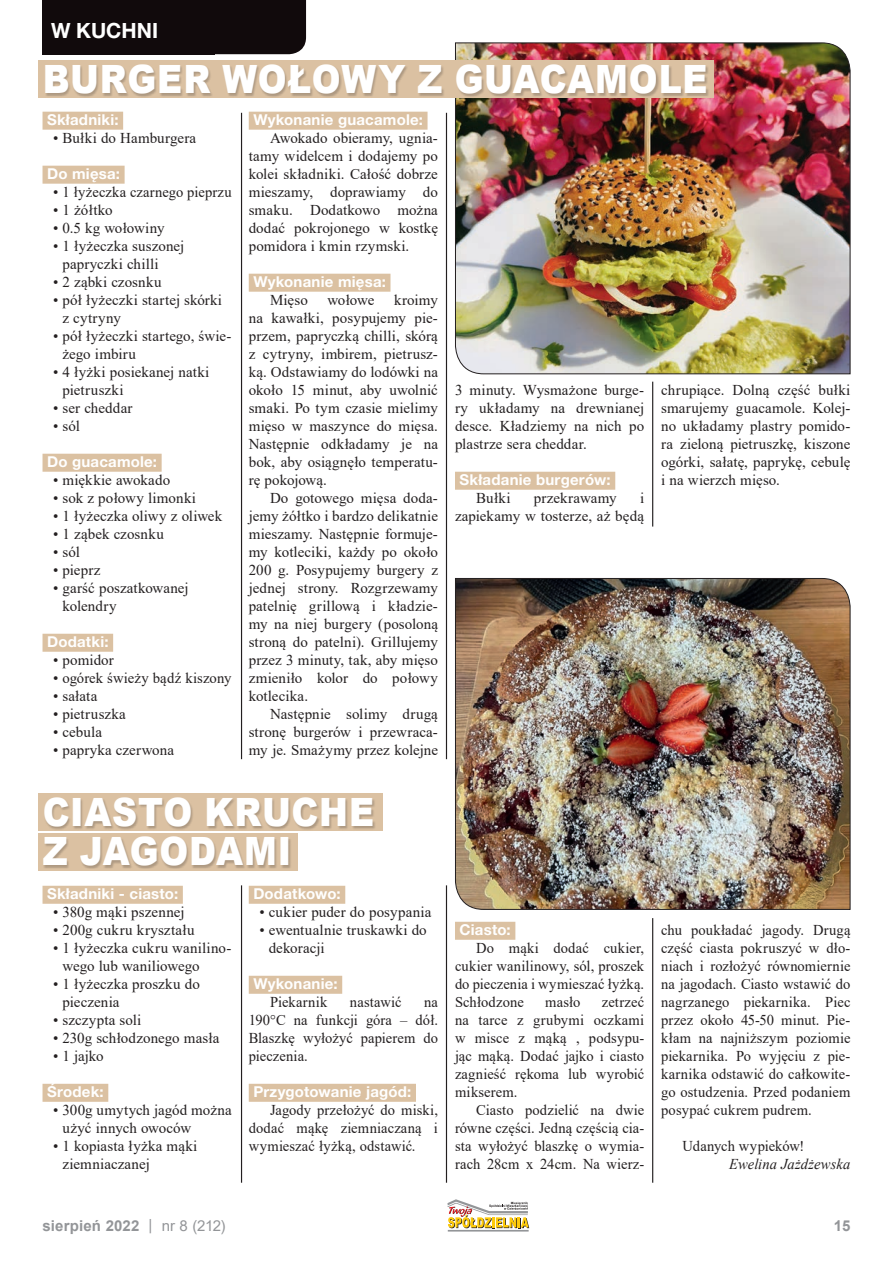
<style>
.page{position:relative;width:893px;height:1263px;background:#fff}
.page>*{position:absolute;margin:0;border:0;box-sizing:border-box;transform-origin:0 0}
.t1{font:900 39px/39px "Arial";letter-spacing:.02em;color:#fff;scale:.89 1}
.t2{font:700 21px "Helvetica Neue LT Pro";color:#fff}
.t3{font:15px/18px "Times New Roman";letter-spacing:.005em;color:#231f20;text-align:justify}
.t4{font:700 15px "Helvetica Neue LT Pro";letter-spacing:.015em;color:#fff}
.t5{font:700 15px "Arial";letter-spacing:.01em;color:#939598}
.t6{font:15px "Times New Roman";letter-spacing:.025em;color:#231f20}
.t7{font:italic 15px "Times New Roman";letter-spacing:.005em;color:#231f20}
.s1{font-weight:400}
</style>
<div class="page">
<hr style="left:448px;top:1230px;width:81px;height:1px;background:#939598">
<svg style="left:447px;top:1199px;width:82px;height:29px"></svg>
<img style="left:455px;top:42px;width:396px;height:333px">
<div style="left:43px;top:112px;width:80px;height:18px;background:#dbc1a2"></div>
<div style="left:43px;top:166px;width:82px;height:18px;background:#dbc1a2"></div>
<div style="left:43px;top:454px;width:119px;height:18px;background:#dbc1a2"></div>
<div style="left:43px;top:634px;width:70px;height:18px;background:#dbc1a2"></div>
<div style="left:249px;top:112px;width:179px;height:18px;background:#dbc1a2"></div>
<div style="left:249px;top:274px;width:141px;height:18px;background:#dbc1a2"></div>
<div style="left:455px;top:472px;width:160px;height:18px;background:#dbc1a2"></div>
<div style="left:43px;top:886px;width:140px;height:18px;background:#dbc1a2"></div>
<div style="left:43px;top:1084px;width:65px;height:18px;background:#dbc1a2"></div>
<div style="left:249px;top:886px;width:96px;height:18px;background:#dbc1a2"></div>
<div style="left:249px;top:976px;width:93px;height:18px;background:#dbc1a2"></div>
<div style="left:249px;top:1084px;width:167px;height:18px;background:#dbc1a2"></div>
<div style="left:455px;top:922px;width:60px;height:18px;background:#dbc1a2"></div>
<hr style="left:241px;top:113px;width:1px;height:646px;background:#231f20">
<hr style="left:446px;top:113px;width:1px;height:646px;background:#231f20">
<hr style="left:652px;top:382px;width:1px;height:145px;background:#231f20">
<hr style="left:241px;top:885px;width:1px;height:298px;background:#231f20">
<hr style="left:446px;top:885px;width:1px;height:298px;background:#231f20">
<hr style="left:652px;top:918px;width:1px;height:265px;background:#231f20">
<div style="left:43px;top:0;width:263px;height:54px;background:#110a0c"></div>
<div style="left:39px;top:61px;width:675px;height:37px;background:#dbc1a2"></div>
<div style="left:45px;top:65px;width:665px;height:32px;background:#231f20;opacity:.25"></div>
<img style="left:455px;top:578px;width:396px;height:332px">
<div style="left:39px;top:793px;width:344px;height:38px;background:#dbc1a2"></div>
<div style="left:39px;top:833px;width:259px;height:37px;background:#dbc1a2"></div>
<div style="left:44px;top:798px;width:333px;height:71px;background:#231f20;opacity:.25"></div>
<h2 class="t2" style="left:51px;top:18px;width:109px">W KUCHNI</h2>
<h1 class="t1" style="left:43px;top:58px;width:748px">BURGER WOŁOWY Z GUACAMOLE</h1>
<p class="t4" style="left:47px;top:110px;width:73px">Składniki:</p>
<p class="t3" style="left:53px;top:129px;width:145px">• Bułki do Hamburgera</p>
<p class="t4" style="left:47px;top:164px;width:74px">Do mięsa:</p>
<p class="t3" style="left:53px;top:183px;width:180px">• 1 łyżeczka czarnego pieprzu</p>
<p class="t3" style="left:53px;top:201px;width:61px">• 1 żółtko</p>
<p class="t3" style="left:53px;top:219px;width:113px">• 0.5 kg wołowiny</p>
<p class="t3" style="left:63px;top:237px;width:123px;text-indent:-9px">• 1 łyżeczka suszonej papryczki chilli</p>
<p class="t3" style="left:53px;top:273px;width:110px">• 2 ząbki czosnku</p>
<p class="t3" style="left:63px;top:291px;width:161px;text-indent:-9px">• pół łyżeczki startej skórki z cytryny</p>
<p class="t3" style="left:63px;top:327px;width:171px;text-indent:-9px">• pół łyżeczki startego, świe&shy;żego imbiru</p>
<p class="t3" style="left:63px;top:363px;width:148px;text-indent:-9px">• 4 łyżki posiekanej natki pietruszki</p>
<p class="t3" style="left:53px;top:399px;width:81px">• ser cheddar</p>
<p class="t3" style="left:53px;top:417px;width:28px">• sól</p>
<p class="t4" style="left:47px;top:452px;width:111px">Do guacamole:</p>
<p class="t3" style="left:53px;top:471px;width:119px">• miękkie awokado</p>
<p class="t3" style="left:53px;top:489px;width:144px">• sok z połowy limonki</p>
<p class="t3" style="left:53px;top:507px;width:171px">• 1 łyżeczka oliwy z oliwek</p>
<p class="t3" style="left:53px;top:525px;width:112px">• 1 ząbek czosnku</p>
<p class="t3" style="left:53px;top:543px;width:28px">• sól</p>
<p class="t3" style="left:53px;top:561px;width:49px">• pieprz</p>
<p class="t3" style="left:63px;top:579px;width:128px;text-indent:-9px">• garść poszatkowanej kolendry</p>
<p class="t4" style="left:47px;top:632px;width:63px">Dodatki:</p>
<p class="t3" style="left:53px;top:651px;width:62px">• pomidor</p>
<p class="t3" style="left:53px;top:669px;width:180px">• ogórek świeży bądź kiszony</p>
<p class="t3" style="left:53px;top:687px;width:46px">• sałata</p>
<p class="t3" style="left:53px;top:705px;width:74px">• pietruszka</p>
<p class="t3" style="left:53px;top:723px;width:50px">• cebula</p>
<p class="t3" style="left:53px;top:741px;width:122px">• papryka czerwona</p>
<p class="t4" style="left:253px;top:110px;width:171px">Wykonanie guacamole:</p>
<p class="t3" style="left:249px;top:129px;width:191px;text-indent:21px">Awokado obieramy, ugnia&shy;tamy widelcem i dodajemy po kolei składniki. Całość dobrze mieszamy, doprawiamy do smaku. Dodatkowo można dodać pokrojonego w kostkę pomidora i kmin rzymski.</p>
<p class="t4" style="left:253px;top:272px;width:134px">Wykonanie mięsa:</p>
<p class="t3" style="left:270px;top:291px;width:39px">Mięso</p>
<p class="t3" style="left:327px;top:291px;width:48px">wołowe</p>
<p class="t3" style="left:249px;top:291px;width:191px;text-indent:145px">kroimy na kawałki, posypujemy pie&shy;przem, papryczką chilli, skórą z cytryny, imbirem, pietrusz&shy;ką. Odstawiamy do lodówki na około 15 minut, aby uwolnić smaki. Po tym czasie mielimy mięso w maszynce do mięsa.<br>Następnie odkładamy je na bok, aby osiągnęło temperatu&shy;rę pokojową.</p>
<p class="t3" style="left:249px;top:489px;width:191px;text-indent:21px">Do gotowego mięsa doda&shy;jemy żółtko i bardzo delikatnie mieszamy. Następnie formuje&shy;my kotleciki, każdy po około 200 g. Posypujemy burgery z jednej strony. Rozgrzewamy patelnię grillową i kładzie&shy;my na niej burgery (posoloną stroną do patelni). Grillujemy przez 3 minuty, tak, aby mięso zmieniło kolor do połowy kotlecika.</p>
<p class="t3" style="left:249px;top:705px;width:191px;text-indent:21px">Następnie solimy drugą stronę burgerów i przewraca&shy;my je. Smażymy przez kolejne</p>
<h1 class="t1" style="left:43px;top:791px;width:374px">CIASTO KRUCHE<br>Z JAGODAMI</h1>
<p class="t4" style="left:47px;top:884px;width:133px">Składniki - ciasto:</p>
<p class="t3" style="left:53px;top:903px;width:133px">• 380g mąki pszennej</p>
<p class="t6" style="left:53px;top:920px;width:143px">• 200g cukru kryształu</p>
<p class="t3" style="left:63px;top:939px;width:170px;text-indent:-9px">• 1 łyżeczka cukru wanilino&shy;wego lub waniliowego</p>
<p class="t3" style="left:63px;top:975px;width:139px;text-indent:-9px">• 1 łyżeczka proszku do pieczenia</p>
<p class="t3" style="left:53px;top:1011px;width:90px">• szczypta soli</p>
<p class="t3" style="left:53px;top:1029px;width:168px">• 230g schłodzonego masła</p>
<p class="t3" style="left:53px;top:1047px;width:52px">• 1 jajko</p>
<p class="t4" style="left:47px;top:1082px;width:58px">Środek:</p>
<p class="t3" style="left:63px;top:1101px;width:171px;text-indent:-9px">• 300g umytych jagód można użyć innych owoców</p>
<p class="t3" style="left:63px;top:1137px;width:136px;text-indent:-9px">• 1 kopiasta łyżka mąki ziemniaczanej</p>
<p class="t4" style="left:253px;top:884px;width:89px">Dodatkowo:</p>
<p class="t3" style="left:259px;top:903px;width:173px">• cukier puder do posypania</p>
<p class="t3" style="left:269px;top:921px;width:159px;text-indent:-9px">• ewentualnie truskawki do dekoracji</p>
<p class="t4" style="left:253px;top:974px;width:86px">Wykonanie:</p>
<p class="t3" style="left:270px;top:993px;width:59px">Piekarnik</p>
<p class="t3" style="left:350px;top:993px;width:53px">nastawić</p>
<p class="t3" style="left:249px;top:993px;width:191px;text-indent:175px">na 190°C na funkcji góra – dół.<br>Blaszkę wyłożyć papierem do pieczenia.</p>
<p class="t4" style="left:253px;top:1082px;width:160px">Przygotowanie jagód:</p>
<p class="t3" style="left:249px;top:1101px;width:191px;text-indent:21px">Jagody przełożyć do miski, dodać mąkę ziemniaczaną i wymieszać łyżką, odstawić.</p>
<p class="t3" style="left:455px;top:381px;width:191px">3 minuty. Wysmażone burge&shy;ry układamy na drewnianej desce. Kładziemy na nich po plastrze sera cheddar.</p>
<p class="t4" style="left:460px;top:470px;width:153px">Składanie burgerów:</p>
<p class="t3" style="left:476px;top:489px;width:36px">Bułki</p>
<p class="t3" style="left:534px;top:489px;width:84px">przekrawamy</p>
<p class="t3" style="left:455px;top:489px;width:191px;text-align:right">i<br>zapiekamy w tosterze, aż będą</p>
<p class="t4" style="left:460px;top:920px;width:53px">Ciasto:</p>
<p class="t3" style="left:455px;top:939px;width:191px;text-indent:21px">Do mąki dodać cukier, cukier wanilinowy, sól, proszek do pieczenia i wymieszać łyżką.<br>Schłodzone</p>
<p class="t3" style="left:545px;top:993px;width:37px">masło</p>
<p class="t3" style="left:455px;top:993px;width:191px;text-indent:147px">zetrzeć na tarce z grubymi oczkami w misce z mąką , podsypu&shy;jąc mąką. Dodać jajko i ciasto zagnieść rękoma lub wyrobić mikserem.</p>
<p class="t3" style="left:455px;top:1101px;width:191px;text-indent:21px">Ciasto podzielić na dwie równe części. Jedną częścią cia&shy;sta wyłożyć blaszkę o wymia&shy;rach 28cm x 24cm. Na wierz-</p>
<p class="t3" style="left:661px;top:381px;width:191px">chrupiące. Dolną część bułki smarujemy guacamole. Kolej&shy;no układamy plastry pomido&shy;ra zieloną pietruszkę, kiszone ogórki, sałatę, paprykę, cebulę i na wierzch mięso.</p>
<p class="t3" style="left:661px;top:921px;width:191px">chu poukładać jagody. Drugą część ciasta pokruszyć w dło&shy;niach i rozłożyć równomiernie na jagodach. Ciasto wstawić do nagrzanego piekarnika. Piec przez około 45-50 minut. Pie&shy;kłam na najniższym poziomie piekarnika. Po wyjęciu z pie&shy;karnika odstawić do całkowite&shy;go ostudzenia. Przed podaniem posypać cukrem pudrem.</p>
<p class="t3" style="left:682px;top:1137px;width:123px">Udanych wypieków!</p>
<p class="t7" style="left:729px;top:1154px;width:123px">Ewelina Jażdżewska</p>
<p class="t5" style="left:43px;top:1215px;width:185px">sierpień 2022 <span class="s1">| nr 8 (212)</span></p>
<p class="t5" style="left:834px;top:1215px;width:18px">15</p>
</div>
